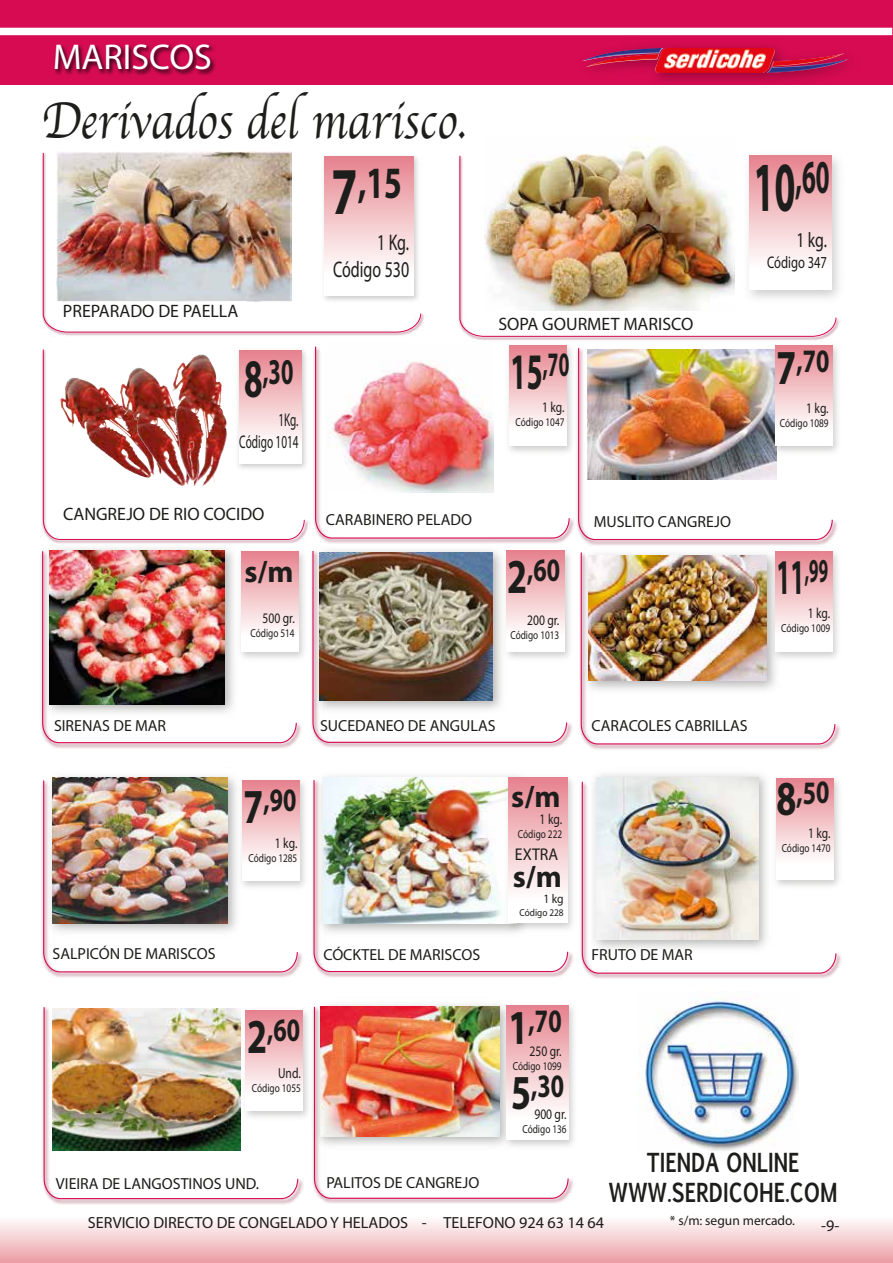
<style>
.page{position:relative;width:893px;height:1263px;background:#fff}
.page>*{position:absolute;margin:0;border:0;box-sizing:border-box;transform-origin:0 0}
.t1{font:53.4px "Apple Chancery";color:#1d1d1b;scale:.86 1}
.t2{font:700 47.4px "Myriad";color:#1d1d1b;scale:.53 1}
.t3{font:700 44.85px "Myriad";color:#1d1d1b;scale:.71 1}
.t4{font:700 36.45px "Myriad";color:#1d1d1b;scale:.62 1}
.t5{font:36px "Myriad Pro";color:#fff}
.t6{font:700 34.35px "Myriad";color:#1d1d1b;scale:.57 1}
.t7{font:700 33.6px "Myriad";color:#1d1d1b;scale:.51 1}
.t8{font:700 32.7px/65.6px "Myriad";letter-spacing:-.01em;color:#1d1d1b;scale:.74 1}
.t9{font:700 30.75px "Myriad";color:#1d1d1b}
.t10{font:700 25.05px/30px "Euphemia UCAS";color:#1d1d1b;text-align:center;scale:.8 1}
.t11{font:22.65px/27.2px "Myriad Pro";color:#1d1d1b;text-align:right;scale:.7 1}
.t12{font:21.15px "Myriad Pro";color:#1d1d1b;scale:.74 1}
.t13{font:18.45px/22px "Myriad Pro";color:#1d1d1b;text-align:right;scale:.61 1}
.t14{font:18px "Myriad Pro";color:#1d1d1b}
.t15{font:17.1px "Myriad Pro";letter-spacing:.005em;color:#1d1d1b;scale:.93 1}
.t16{font:16.95px "Myriad Pro";color:#1d1d1b;scale:.74 1}
.t17{font:16.2px "Myriad Pro";color:#1d1d1b}
.t18{font:16.05px "Myriad Pro";color:#1d1d1b}
.t19{font:14.55px "Myriad Pro";color:#1d1d1b;scale:.79 1}
.t20{font:13.5px "Myriad Pro";color:#1d1d1b}
.t21{font:12.75px "Myriad Pro";color:#1d1d1b;scale:.91 1}
.t22{font:11.7px "Myriad Pro";color:#1d1d1b;scale:.79 1}
.t23{font:10.2px "Myriad Pro";color:#1d1d1b;scale:.91 1}
.s1{font-size:67.05px}
.s2{font-size:54.3px}
.s3{font-size:51.3px}
.s4{font-size:70.65px}
.s5{font-size:48.9px}
.s6{font-size:50.1px}
</style>
<div class="page">
<img style="left:628px;top:138px;width:51px;height:16px">
<div style="left:0;top:0;width:893px;height:84px;background:#d60b52"></div>
<img style="left:50px;top:44px;width:357px;height:41px">
<div style="left:0;top:28px;width:892px;height:7px;background:#fff"></div>
<img style="left:566px;top:46px;width:299px;height:39px">
<img style="left:582px;top:48px;width:262px;height:25px">
<img style="left:40px;top:548px;width:261px;height:201px">
<img style="left:42px;top:550px;width:255px;height:194px">
<img style="left:234px;top:548px;width:70px;height:115px">
<div style="left:241px;top:551px;width:57px;height:101px;background:linear-gradient(to bottom,#e78690,#fff)"></div>
<img style="left:311px;top:555px;width:261px;height:193px">
<img style="left:312px;top:550px;width:256px;height:193px">
<img style="left:500px;top:550px;width:72px;height:113px">
<div style="left:507px;top:551px;width:57px;height:100px;background:linear-gradient(to bottom,#e78791,#fff)"></div>
<img style="left:579px;top:557px;width:261px;height:193px">
<img style="left:580px;top:552px;width:256px;height:193px">
<img style="left:768px;top:551px;width:72px;height:112px">
<div style="left:775px;top:551px;width:57px;height:100px;background:linear-gradient(to bottom,#e78791,#fff)"></div>
<img style="left:41px;top:777px;width:261px;height:201px">
<img style="left:43px;top:779px;width:255px;height:194px">
<img style="left:236px;top:777px;width:69px;height:116px">
<div style="left:242px;top:780px;width:57px;height:101px;background:linear-gradient(to bottom,#e68690,#fff)"></div>
<img style="left:312px;top:777px;width:261px;height:201px">
<img style="left:313px;top:779px;width:256px;height:194px">
<img style="left:580px;top:778px;width:261px;height:201px">
<img style="left:581px;top:781px;width:256px;height:193px">
<img style="left:769px;top:778px;width:72px;height:113px">
<div style="left:776px;top:779px;width:57px;height:100px;background:linear-gradient(to bottom,#e78791,#fff)"></div>
<img style="left:42px;top:1011px;width:261px;height:194px">
<img style="left:43px;top:1007px;width:256px;height:193px">
<img style="left:312px;top:1004px;width:261px;height:200px">
<img style="left:313px;top:1006px;width:256px;height:193px">
<img style="left:500px;top:1004px;width:74px;height:147px">
<div style="left:507px;top:1005px;width:61px;height:134px;background:linear-gradient(to bottom,#e78791,#fff)"></div>
<img style="left:585px;top:521px;width:252px;height:25px">
<img style="left:577px;top:348px;width:256px;height:193px">
<img style="left:768px;top:345px;width:70px;height:112px">
<div style="left:775px;top:345px;width:57px;height:100px;background:linear-gradient(to bottom,#e78790,#fff)"></div>
<div style="left:0;top:1208px;width:893px;height:55px;background:linear-gradient(to bottom,#fff,#eb9fa5)"></div>
<img style="left:502px;top:773px;width:71px;height:161px">
<div style="left:509px;top:777px;width:59px;height:146px;background:linear-gradient(to bottom,#e78791,#fff)"></div>
<img style="left:458px;top:154px;width:383px;height:187px">
<img style="left:459px;top:155px;width:378px;height:182px">
<img style="left:239px;top:1004px;width:75px;height:118px">
<div style="left:246px;top:1010px;width:57px;height:100px;background:linear-gradient(to bottom,#e78690,#fff)"></div>
<img style="left:41px;top:151px;width:383px;height:185px">
<img style="left:43px;top:152px;width:378px;height:181px">
<img style="left:42px;top:349px;width:266px;height:195px">
<svg style="left:43px;top:349px;width:262px;height:191px"></svg>
<img style="left:313px;top:351px;width:264px;height:193px">
<img style="left:314px;top:346px;width:256px;height:193px">
<img style="left:503px;top:339px;width:75px;height:118px">
<div style="left:509px;top:345px;width:58px;height:100px;background:linear-gradient(to bottom,#e78790,#fff)"></div>
<img style="left:638px;top:999px;width:160px;height:152px">
<h3 class="t5" style="left:53px;top:37px;width:161px">MARISCOS</h3>
<h1 class="t1" style="left:42px;top:78px;width:495px">Derivados del marisco.</h1>
<h3 class="t3" style="left:332px;top:160px;width:101px"><span class="s1">7</span>,15</h3>
<p class="t14" style="left:63px;top:301px;width:177px">PREPARADO DE PAELLA</p>
<h3 class="t4" style="left:244px;top:353px;width:82px"><span class="s2">8</span>,30</h3>
<p class="t13" style="left:239px;top:409px;width:99px">1Kg.<br>Código 1014</p>
<p class="t14" style="left:63px;top:504px;width:203px">CANGREJO DE RIO COCIDO</p>
<h3 class="t9" style="left:244px;top:556px;width:51px">s/m</h3>
<p class="t19" style="left:262px;top:610px;width:42px">500 gr.</p>
<p class="t22" style="left:251px;top:626px;width:57px">Código 514</p>
<h3 class="t11" style="left:333px;top:229px;width:110px">1 Kg.<br>Código 530</h3>
<p class="t18" style="left:326px;top:511px;width:148px">CARABINERO PELADO</p>
<p class="t14" style="left:498px;top:314px;width:196px">SOPA GOURMET MARISCO</p>
<h3 class="t6" style="left:511px;top:347px;width:105px"><span class="s3">15</span>,70</h3>
<p class="t19" style="left:542px;top:399px;width:30px">1 kg.</p>
<p class="t22" style="left:516px;top:416px;width:63px">Código 1047</p>
<h2 class="t2" style="left:754px;top:153px;width:146px"><span class="s4">10</span>,60</h2>
<h3 class="t12" style="left:796px;top:229px;width:43px">1 kg.</h3>
<p class="t16" style="left:767px;top:253px;width:83px">Código 347</p>
<h3 class="t8" style="left:776px;top:330px;width:74px"><span class="s5">7</span>,70</h3>
<p class="t19" style="left:806px;top:400px;width:30px">1 kg.</p>
<p class="t22" style="left:780px;top:417px;width:63px">Código 1089</p>
<h3 class="t8" style="left:507px;top:538px;width:74px"><span class="s5">2</span>,60</h3>
<p class="t19" style="left:527px;top:612px;width:42px">200 gr.</p>
<p class="t22" style="left:510px;top:628px;width:63px">Código 1013</p>
<p class="t18" style="left:594px;top:513px;width:139px">MUSLITO CANGREJO</p>
<h3 class="t7" style="left:776px;top:553px;width:104px"><span class="s6">11</span>,99</h3>
<p class="t19" style="left:808px;top:605px;width:30px">1 kg.</p>
<p class="t22" style="left:781px;top:622px;width:63px">Código 1009</p>
<p class="t18" style="left:54px;top:717px;width:114px">SIRENAS DE MAR</p>
<p class="t18" style="left:320px;top:717px;width:177px">SUCEDANEO DE ANGULAS</p>
<p class="t18" style="left:592px;top:717px;width:158px">CARACOLES CABRILLAS</p>
<h3 class="t8" style="left:244px;top:768px;width:74px"><span class="s5">7</span>,90</h3>
<p class="t19" style="left:275px;top:835px;width:30px">1 kg.</p>
<p class="t22" style="left:248px;top:852px;width:63px">Código 1285</p>
<h3 class="t8" style="left:776px;top:761px;width:74px"><span class="s5">8</span>,50</h3>
<h3 class="t9" style="left:511px;top:781px;width:51px">s/m</h3>
<p class="t19" style="left:540px;top:811px;width:30px">1 kg.</p>
<p class="t22" style="left:518px;top:828px;width:57px">Código 222</p>
<p class="t19" style="left:808px;top:826px;width:30px">1 kg.</p>
<p class="t22" style="left:782px;top:842px;width:63px">Código 1470</p>
<p class="t15" style="left:515px;top:845px;width:48px">EXTRA</p>
<p class="t21" style="left:543px;top:892px;width:24px">1 kg</p>
<p class="t23" style="left:519px;top:906px;width:50px">Código 228</p>
<h3 class="t9" style="left:513px;top:860px;width:51px">s/m</h3>
<p class="t18" style="left:53px;top:945px;width:165px">SALPICÓN DE MARISCOS</p>
<p class="t18" style="left:323px;top:946px;width:158px">CÓCKTEL DE MARISCOS</p>
<p class="t18" style="left:592px;top:946px;width:103px">FRUTO DE MAR</p>
<h3 class="t8" style="left:247px;top:998px;width:74px"><span class="s5">2</span>,60</h3>
<p class="t19" style="left:278px;top:1065px;width:30px">Und.</p>
<p class="t22" style="left:252px;top:1081px;width:63px">Código 1055</p>
<p class="t18" style="left:56px;top:1174px;width:205px">VIEIRA DE LANGOSTINOS UND.</p>
<p class="t18" style="left:326px;top:1174px;width:154px">PALITOS DE CANGREJO</p>
<h3 class="t8" style="left:509px;top:989px;width:77px"><span class="s5">1</span>,70<br><span class="s5">5</span>,30</h3>
<p class="t19" style="left:534px;top:1106px;width:42px">900 gr.</p>
<p class="t22" style="left:522px;top:1123px;width:57px">Código 136</p>
<p class="t19" style="left:529px;top:1043px;width:42px">250 gr.</p>
<p class="t22" style="left:513px;top:1060px;width:63px">Código 1099</p>
<h3 class="t10" style="left:609px;top:1148px;width:288px">TIENDA ONLINE<br>WWW.SERDICOHE.COM</h3>
<p class="t17" style="left:88px;top:1214px;width:518px">SERVICIO DIRECTO DE CONGELADO Y HELADOS - TELEFONO 924 63 14 64</p>
<p class="t20" style="left:670px;top:1213px;width:127px">* s/m: segun mercado.</p>
<p class="t17" style="left:821px;top:1217px;width:20px">-9-</p>
</div>
